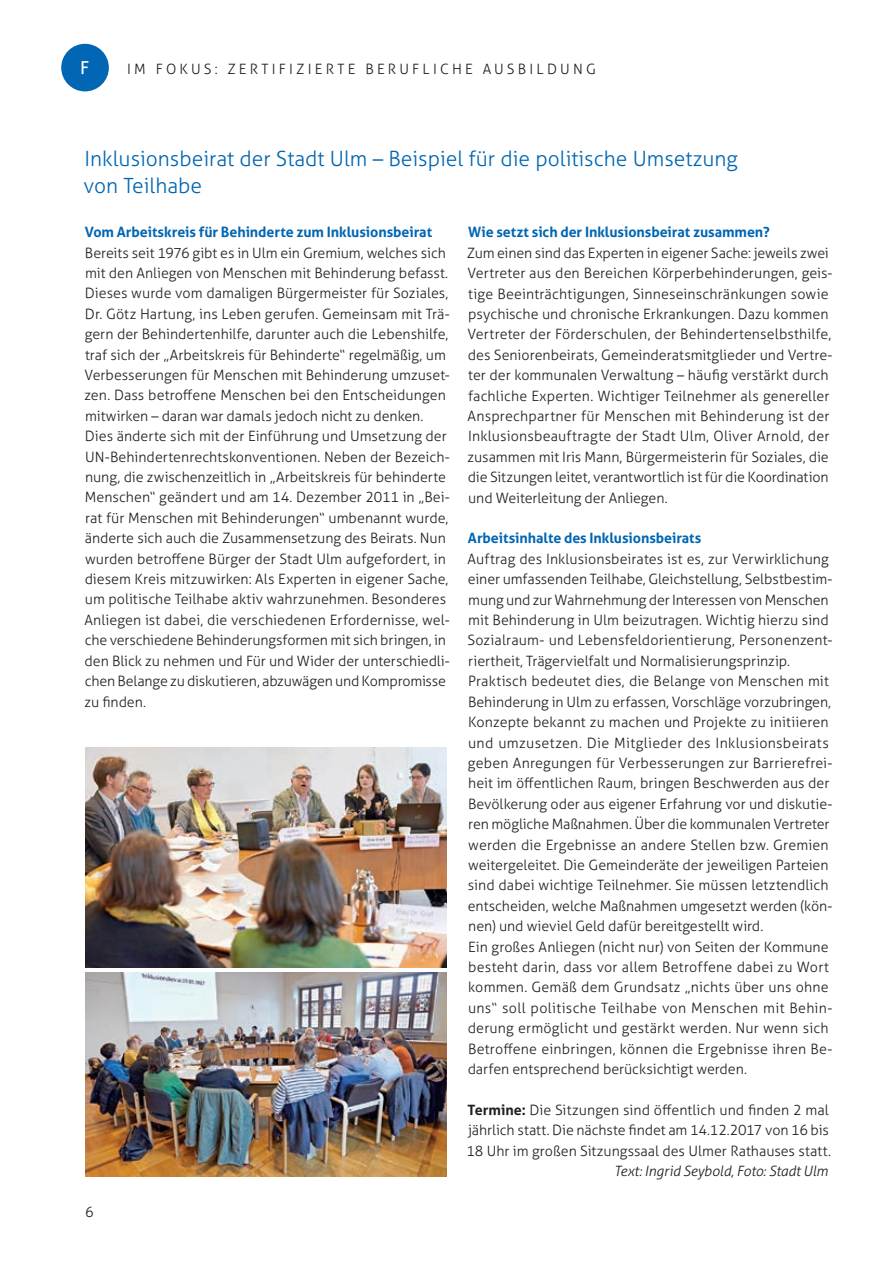
<style>
.page{position:relative;width:893px;height:1263px;background:#fff}
.page>*{position:absolute;margin:0;border:0;box-sizing:border-box;transform-origin:0 0}
.t1{font:300 21px/27px "Aller";color:#0166b3}
.t2{font:300 14.25px/20.4px "Aller";color:#231f20}
.t3{font:700 14.25px "Aller";letter-spacing:-.005em;color:#0166b3}
.t4{font:italic 300 14.25px "Aller";letter-spacing:-.01em;color:#231f20}
.s1{font-weight:700}
</style>
<div class="page">
<img style="left:85px;top:972px;width:361px;height:204px">
<img style="left:85px;top:747px;width:361px;height:221px">
<div style="left:61px;top:44px;width:48px;height:47px;background:#0166b3;border-radius:50%"></div>
<svg style="left:82px;top:61px;width:6px;height:13px"></svg>
<p class="t2" style="left:127px;top:59px;width:133px">iM fOKUS : zertifizi</p>
<p class="t2" style="left:315px;top:59px;width:108px">ert e Beruflich</p>
<p class="t2" style="left:465px;top:59px;width:74px">e Ausbild</p>
<p class="t2" style="left:560px;top:59px;width:37px">ung</p>
<h1 class="t1" style="left:83px;top:145px;width:656px">Inklusionsbeirat der Stadt U lm – Beispiel für die politische U msetzung von Teilhabe</h1>
<p class="t3" style="left:85px;top:223px;width:349px">Vom Arbeitskreis für Behinderte zum Inklusionsbeirat</p>
<p class="t2" style="left:84px;top:242px;width:367px">Bereits seit 1976 gibt es in U lm ein G remium, welches sich mit den Anliegen von Menschen mit Behinderung befasst.<br>Dieses wurde vom damaligen Bürgermeister für Soziales, Dr. Götz Hartung, ins Leben gerufen. Gemeinsam mit Trä&shy;gern der Behindertenhilfe, darunter auch die Lebenshilfe, traf sich der „Arbeitskreis für Behinderte“ regelmäßig, um Verbesserungen für Menschen mit Behinderung umzuset&shy;zen. Dass betroffene Menschen bei den Entscheidungen mitwirken – daran war damals jedoch nicht zu denken.<br>Dies änderte sich mit der Einführung und U msetzung der U N-Behindertenrechtskonventionen. Neben der Bezeich&shy;nung, die zwischenzeitlich in „Arbeitskreis für behinderte Menschen“ geändert und am 14. Dezember 2011 in „Bei&shy;rat für Menschen mit Behinderungen“ umbenannt wurde, änderte sich auch die Zusammensetzung des Beirats. Nun wurden betroffene Bürger der Stadt Ulm aufgefordert, in diesem Kreis mitzuwirken: Als Experten in eigener Sache, um politische Teilhabe aktiv wahrzunehmen. Besonderes Anliegen ist dabei, die verschiedenen Erfordernisse, wel&shy;che verschiedene Behinderungsformen mit sich bringen, in den Blick zu nehmen und Für und Wider der unterschiedli&shy;chen Belange zu diskutieren, abzuwägen und Kompromisse zu finden.</p>
<p class="t2" style="left:85px;top:1202px;width:10px">6</p>
<p class="t3" style="left:468px;top:223px;width:303px">Wie setzt sich der Inklusionsbeirat zusammen?</p>
<p class="t2" style="left:467px;top:242px;width:367px">Zum einen sind das Experten in eigener Sache: jeweils zwei Vertreter aus den Bereichen Körperbehinderungen, geis&shy;tige Beeinträchtigungen, Sinneseinschränkungen sowie psychische und chronische Erkrankungen. Dazu kommen Vertreter der Förderschulen, der Behindertenselbsthilfe, des Seniorenbeirats, Gemeinderatsmitglieder und Vertre&shy;ter der kommunalen Verwaltung – häufig verstärkt durch fachliche Experten. Wichtiger Teilnehmer als genereller Ansprechpartner für Menschen mit Behinderung ist der Inklusionsbeauftragte der Stadt U lm, Oliver Arnold, der zusammen mit Iris Mann, Bürgermeisterin für Soziales, die die Sitzungen leitet, verantwortlich ist für die Koordination und Weiterleitung der Anliegen.</p>
<p class="t3" style="left:468px;top:529px;width:235px">Arbeitsinhalte des Inklusionsbeirats</p>
<p class="t2" style="left:467px;top:549px;width:367px">Auftrag des Inklusionsbeirates ist es, zur Verwirklichung einer umfassenden Teilhabe, G leichstellung, Selbstbestim&shy;mung und zur Wahrnehmung der Interessen von Menschen mit Behinderung in U lm beizutragen. Wichtig hierzu sind Sozialraum- und Lebensfeldorientierung, Personenzent&shy;riertheit, Trägervielfalt und Normalisierungsprinzip.<br>Praktisch bedeutet dies, die Belange von Menschen mit Behinderung in U lm zu erfassen, Vorschläge vorzubringen, Konzepte bekannt zu machen und Projekte zu initiieren und umzusetzen. Die Mitglieder des Inklusionsbeirats geben Anregungen für Verbesserungen zur Barrierefrei&shy;heit im öffentlichen Raum, bringen Beschwerden aus der Bevölkerung oder aus eigener Erfahrung vor und diskutie&shy;ren mögliche Maßnahmen. Über die kommunalen Vertreter werden die Ergebnisse an andere Stellen bzw. G remien weitergeleitet. Die Gemeinderäte der jeweiligen Parteien sind dabei wichtige Teilnehmer. Sie müssen letztendlich entscheiden, welche Maßnahmen umgesetzt werden (kön&shy;nen) und wieviel G eld dafür bereitgestellt wird.<br>Ein großes Anliegen (nicht nur) von Seiten der Kommune besteht darin, dass vor allem Betroffene dabei zu Wort kommen. Gemäß dem Grundsatz „nichts über uns ohne uns“ soll politische Teilhabe von Menschen mit Behin&shy;derung ermöglicht und gestärkt werden. Nur wenn sich Betroffene einbringen, können die Ergebnisse ihren Be&shy;darfen entsprechend berücksichtigt werden.</p>
<p class="t2" style="left:466px;top:1099px;width:366px"><span class="s1">Termine:</span> Die Sitzungen sind öffentlich und finden 2 mal jährlich statt. Die nächste findet am 14.12.2017 von 16 bis<br>18 U hr im großen Sitzungssaal des U lmer Rathauses statt.</p>
<p class="t4" style="left:614px;top:1162px;width:215px">Text: Ingrid Seybold, Foto: Stadt Ulm</p>
</div>
